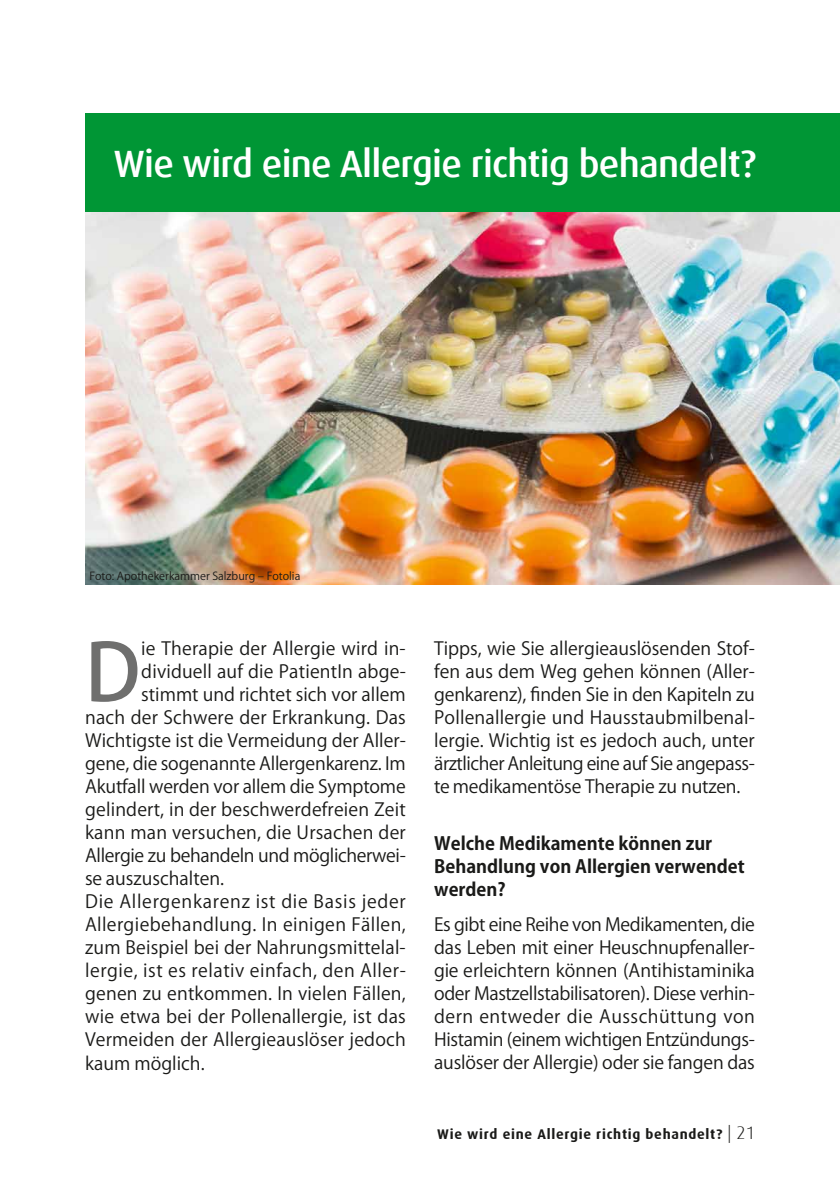
<style>
.page{position:relative;width:840px;height:1191px;background:#fff}
.page>*{position:absolute;margin:0;border:0;box-sizing:border-box;transform-origin:0 0}
.t1{font:500 78.2px "Koz Go Pro";color:#6f6f6e}
.t2{font:500 38px "Dax";letter-spacing:-.02em;color:#fff}
.t3{font:18px/23px "Koz Go Pro";letter-spacing:.01em;color:#1a1a18;text-align:justify}
.t4{font:18px "Koz Go Pro";letter-spacing:-.01em;color:#1a1a18}
.t5{font:700 18px/23px "Koz Go Pro";color:#1a1a18}
.t6{font:18px "Koz Go Pro";letter-spacing:.03em;color:#1a1a18}
.t7{font:18px "Koz Go Pro";letter-spacing:-.02em;color:#1a1a18}
.t8{font:18px "Koz Go Pro";letter-spacing:.04em;color:#1a1a18}
.t9{font:14px "D Abold";letter-spacing:.05em;color:#1a1a18}
.t10{font:11px "Koz Go Pro";color:#1a1a18}
.s1{font-family:"Dax";font-weight:300;font-size:18px}
</style>
<div class="page">
<img style="left:85px;top:212px;width:754px;height:372px">
<div style="left:85px;top:113px;width:754px;height:99px;background:#009635"></div>
<h2 class="t2" style="left:113px;top:143px;width:644px">Wie wird eine Allergie richtig behandelt?</h2>
<p class="t10" style="left:89px;top:569px;width:212px">Foto: Apothekerkammer Salzburg – Fotolia</p>
<h1 class="t1" style="left:85px;top:622px;width:57px">D</h1>
<p class="t3" style="left:141px;top:637px;width:266px">ie Therapie der Allergie wird in-</p>
<p class="t3" style="left:141px;top:660px;width:266px">dividuell auf die PatientIn abge-</p>
<p class="t3" style="left:141px;top:683px;width:266px">stimmt und richtet sich vor allem</p>
<p class="t3" style="left:85px;top:706px;width:322px">nach der Schwere der Erkrankung. Das</p>
<p class="t3" style="left:85px;top:729px;width:322px">Wichtigste ist die Vermeidung der Aller-</p>
<p class="t4" style="left:85px;top:752px;width:322px">gene, die sogenannte Allergenkarenz. Im</p>
<p class="t4" style="left:85px;top:775px;width:322px">Akutfall werden vor allem die Symptome</p>
<p class="t3" style="left:85px;top:798px;width:322px">gelindert, in der beschwerdefreien Zeit</p>
<p class="t3" style="left:85px;top:821px;width:322px">kann man versuchen, die Ursachen der</p>
<p class="t7" style="left:85px;top:844px;width:322px">Allergie zu behandeln und möglicherwei-</p>
<p class="t3" style="left:85px;top:867px;width:140px">se auszuschalten.</p>
<p class="t8" style="left:85px;top:890px;width:322px">Die Allergenkarenz ist die Basis jeder</p>
<p class="t3" style="left:85px;top:913px;width:322px">Allergiebehandlung. In einigen Fällen,</p>
<p class="t3" style="left:85px;top:936px;width:322px">zum Beispiel bei der Nahrungsmittelal-</p>
<p class="t6" style="left:85px;top:959px;width:322px">lergie, ist es relativ einfach, den Aller-</p>
<p class="t3" style="left:85px;top:982px;width:322px">genen zu entkommen. In vielen Fällen,</p>
<p class="t3" style="left:85px;top:1005px;width:322px">wie etwa bei der Pollenallergie, ist das</p>
<p class="t3" style="left:85px;top:1028px;width:322px">Vermeiden der Allergieauslöser jedoch</p>
<p class="t3" style="left:85px;top:1051px;width:121px">kaum möglich.</p>
<p class="t3" style="left:434px;top:637px;width:322px">Tipps, wie Sie allergieauslösenden Stof&shy;fen aus dem Weg gehen können (Aller&shy;genkarenz), finden Sie in den Kapiteln zu Pollenallergie und Hausstaubmilbenal&shy;lergie. Wichtig ist es jedoch auch, unter ärztlicher Anleitung eine auf Sie angepass&shy;te medikamentöse Therapie zu nutzen.</p>
<p class="t5" style="left:434px;top:833px;width:312px">Welche Medikamente können zur<br>Behandlung von Allergien verwendet werden?</p>
<p class="t3" style="left:434px;top:913px;width:322px">Es gibt eine Reihe von Medikamenten, die das Leben mit einer Heuschnupfenaller&shy;gie erleichtern können (Antihistaminika oder Mastzellstabilisatoren). Diese verhin&shy;dern entweder die Ausschüttung von Histamin (einem wichtigen Entzündungs&shy;auslöser der Allergie) oder sie fangen das</p>
<p class="t9" style="left:437px;top:1126px;width:319px">Wie wird eine Allergie richtig behandelt? <span class="s1">| 21</span></p>
</div>
